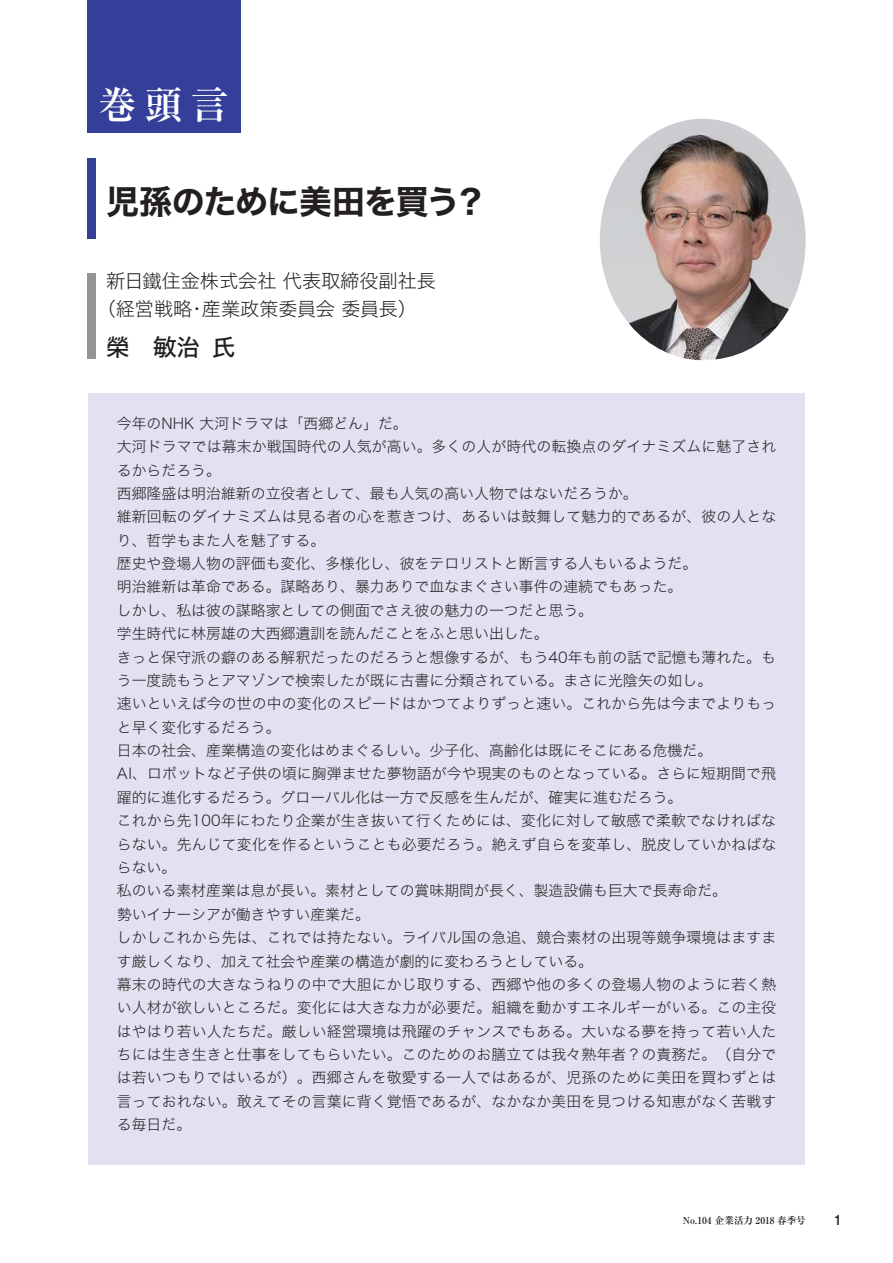
<style>
.page{position:relative;width:893px;height:1263px;background:#fff}
.page>*{position:absolute;margin:0;border:0;box-sizing:border-box;transform-origin:0 0}
.t1{font:38.25px "Ryumin Pro Bold 90 msp RKSJ H";color:#fff}
.t2{font:33px "Hira Kaku Std W7 90 msp RKSJ H";letter-spacing:-.03em;color:#231f20}
.t3{font:23.4px "Hira Kaku Std W5 90 msp RKSJ H";color:#231f20}
.t4{font:19.2px/27.6px "Hira Kaku Std W2 90 msp RKSJ H";color:#231f20}
.t5{font:14.85px/23.4px "Hira Kaku Std W2 90 msp RKSJ H";letter-spacing:.005em;color:#231f20}
.t6{font:12.75px "Gothic MB101 Pro Medium 90 msp RKSJ H";color:#231f20}
.t7{font:9.6px "Ryumin Pro Bold 90 msp RKSJ H";color:#231f20}
</style>
<div class="page">
<div style="left:87px;top:0;width:153px;height:133px;background:#333f99"></div>
<div style="left:88px;top:393px;width:717px;height:772px;background:#e2e1f1"></div>
<img style="left:600px;top:119px;width:205px;height:241px;border-radius:50%">
<div style="left:87px;top:158px;width:9px;height:81px;background:#333f99"></div>
<div style="left:87px;top:273px;width:9px;height:85px;background:#939598"></div>
<h1 class="t1" style="left:98px;top:91px;width:132px">巻頭言</h1>
<h2 class="t2" style="left:106px;top:190px;width:382px">児孫のために美田を買う？</h2>
<p class="t4" style="left:97px;top:270px;width:341px;text-indent:10px">新日鐵住金株式会社 代表取締役副社長（経営戦略・産業政策委員会 委員長）</p>
<h3 class="t3" style="left:106px;top:338px;width:131px">榮　敏治氏</h3>
<p class="t5" style="left:117px;top:414px;width:661px">今年のNHK 大河ドラマは「西郷どん」だ。<br>大河ドラマでは幕末か戦国時代の人気が高い。多くの人が時代の転換点のダイナミズムに魅了されるからだろう。<br>西郷隆盛は明治維新の立役者として、最も人気の高い人物ではないだろうか。<br>維新回転のダイナミズムは見る者の心を惹きつけ、あるいは鼓舞して魅力的であるが、彼の人となり、哲学もまた人を魅了する。<br>歴史や登場人物の評価も変化、多様化し、彼をテロリストと断言する人もいるようだ。<br>明治維新は革命である。謀略あり、暴力ありで血なまぐさい事件の連続でもあった。<br>しかし、私は彼の謀略家としての側面でさえ彼の魅力の一つだと思う。<br>学生時代に林房雄の大西郷遺訓を読んだことをふと思い出した。<br>きっと保守派の癖のある解釈だったのだろうと想像するが、もう40年も前の話で記憶も薄れた。もう一度読もうとアマゾンで検索したが既に古書に分類されている。まさに光陰矢の如し。<br>速いといえば今の世の中の変化のスピードはかつてよりずっと速い。これから先は今までよりもっと早く変化するだろう。<br>日本の社会、産業構造の変化はめまぐるしい。少子化、高齢化は既にそこにある危機だ。<br>AI、ロボットなど子供の頃に胸弾ませた夢物語が今や現実のものとなっている。さらに短期間で飛躍的に進化するだろう。グローバル化は一方で反感を生んだが、確実に進むだろう。<br>これから先100年にわたり企業が生き抜いて行くためには、変化に対して敏感で柔軟でなければならない。先んじて変化を作るということも必要だろう。絶えず自らを変革し、脱皮していかねばならない。<br>私のいる素材産業は息が長い。素材としての賞味期間が長く、製造設備も巨大で長寿命だ。<br>勢いイナーシアが働きやすい産業だ。<br>しかしこれから先は、これでは持たない。ライバル国の急追、競合素材の出現等競争環境はますます厳しくなり、加えて社会や産業の構造が劇的に変わろうとしている。<br>幕末の時代の大きなうねりの中で大胆にかじ取りする、西郷や他の多くの登場人物のように若く熱い人材が欲しいところだ。変化には大きな力が必要だ。組織を動かすエネルギーがいる。この主役はやはり若い人たちだ。厳しい経営環境は飛躍のチャンスでもある。大いなる夢を持って若い人たちには生き生きと仕事をしてもらいたい。このためのお膳立ては我々熟年者？の責務だ。（自分では若いつもりではいるが）。西郷さんを敬愛する一人ではあるが、児孫のために美田を買わずとは言っておれない。敢えてその言葉に背く覚悟であるが、なかなか美田を見つける知恵がなく苦戦する毎日だ。</p>
<p class="t7" style="left:683px;top:1217px;width:124px">No.104 企業活力 2018 春季号</p>
<p class="t6" style="left:833px;top:1216px;width:11px">1</p>
</div>
